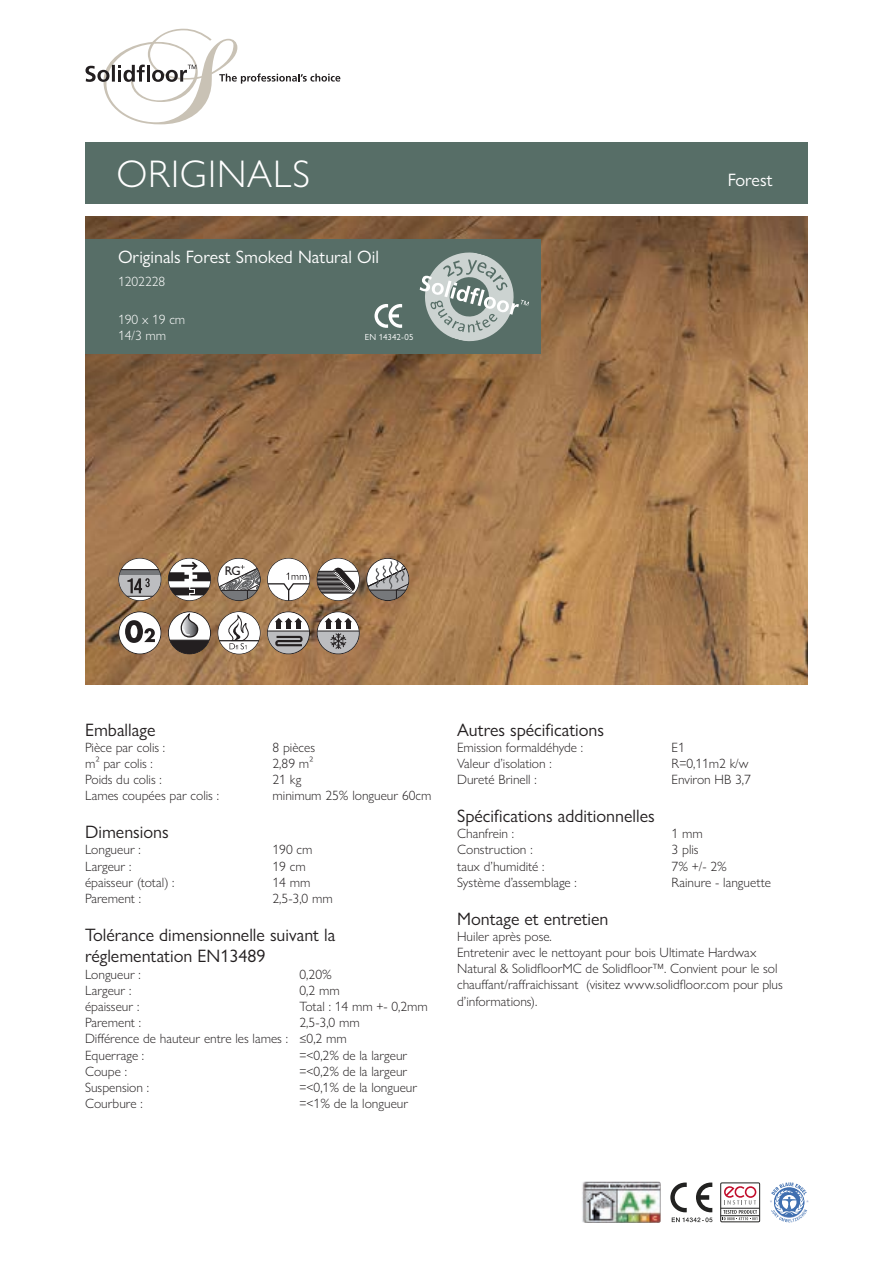
<style>
.page{position:relative;width:893px;height:1263px;background:#fff}
.page>*{position:absolute;margin:0;border:0;box-sizing:border-box;transform-origin:0 0}
.t1{font:300 38.7px "Gill Sans Nova";letter-spacing:.02em;color:#fff}
.t2{font:18px/21.6px "Gill Sans Nova";color:#231f20}
.t3{font:18px "Gill Sans Nova";color:#fff}
.t4{font:300 13.5px/16.2px "Gill Sans Nova";color:#231f20}
.t5{font:300 13.5px/16.2px "Gill Sans Nova";color:#fff}
.t6{font:500 12.6px "Gill Sans Nova";color:#231f20}
.t7{font:8.85px "Gill Sans Nova";letter-spacing:.015em;color:#fff}
</style>
<div class="page">
<img style="left:85px;top:217px;width:723px;height:468px">
<svg style="left:85px;top:29px;width:255px;height:95px"></svg>
<svg style="left:670px;top:1182px;width:42px;height:40px"></svg>
<svg style="left:770px;top:1182px;width:39px;height:41px"></svg>
<svg style="left:724px;top:1186px;width:32px;height:18px"></svg>
<div style="left:720px;top:1182px;width:40px;height:40px;border:1px solid #222221"></div>
<hr style="left:721px;top:1208px;width:39px;height:1px;background:#222221">
<hr style="left:721px;top:1215px;width:39px;height:1px;background:#222221">
<svg style="left:723px;top:1210px;width:34px;height:10px"></svg>
<img style="left:582px;top:1181px;width:79px;height:42px">
<div style="left:85px;top:239px;width:455px;height:115px;background:#576e67"></div>
<div style="left:85px;top:142px;width:723px;height:62px;background:#576e67"></div>
<svg style="left:168px;top:558px;width:43px;height:43px"></svg>
<div style="left:168px;top:558px;width:43px;height:43px;border:1px solid #231f20;border-radius:50%"></div>
<svg style="left:168px;top:612px;width:43px;height:42px"></svg>
<div style="left:168px;top:611px;width:43px;height:43px;border:1px solid #231f20;border-radius:50%"></div>
<svg style="left:119px;top:558px;width:42px;height:43px"></svg>
<div style="left:118px;top:558px;width:43px;height:43px;border:1px solid #231f20;border-radius:50%"></div>
<svg style="left:119px;top:612px;width:42px;height:42px"></svg>
<div style="left:118px;top:611px;width:43px;height:43px;border:1px solid #231f20;border-radius:50%"></div>
<svg style="left:218px;top:558px;width:42px;height:43px"></svg>
<hr style="left:218px;top:590px;width:42px;height:1px;background:#231f20">
<div style="left:217px;top:558px;width:44px;height:43px;border:1px solid #231f20;border-radius:50%"></div>
<svg style="left:218px;top:611px;width:42px;height:43px"></svg>
<hr style="left:218px;top:640px;width:42px;height:1px;background:#231f20">
<svg style="left:227px;top:616px;width:23px;height:33px"></svg>
<div style="left:217px;top:611px;width:44px;height:43px;border:1px solid #231f20;border-radius:50%"></div>
<div style="left:267px;top:558px;width:43px;height:43px;background:#fff;border-radius:50%"></div>
<svg style="left:267px;top:572px;width:43px;height:29px"></svg>
<div style="left:267px;top:558px;width:43px;height:43px;border:1px solid #231f20;border-radius:50%"></div>
<svg style="left:267px;top:612px;width:43px;height:42px"></svg>
<svg style="left:267px;top:632px;width:43px;height:22px"></svg>
<hr style="left:267px;top:631px;width:43px;height:1px;background:#231f20">
<svg style="left:275px;top:618px;width:27px;height:10px"></svg>
<svg style="left:274px;top:635px;width:30px;height:12px"></svg>
<div style="left:267px;top:611px;width:43px;height:43px;border:1px solid #231f20;border-radius:50%"></div>
<svg style="left:317px;top:558px;width:43px;height:43px"></svg>
<hr style="left:317px;top:593px;width:43px;height:1px;background:#231f20">
<div style="left:317px;top:558px;width:43px;height:43px;border:1px solid #231f20;border-radius:50%"></div>
<svg style="left:317px;top:612px;width:42px;height:42px"></svg>
<svg style="left:317px;top:632px;width:42px;height:22px"></svg>
<hr style="left:317px;top:631px;width:42px;height:1px;background:#231f20">
<svg style="left:325px;top:618px;width:27px;height:31px"></svg>
<div style="left:317px;top:611px;width:43px;height:43px;border:1px solid #231f20;border-radius:50%"></div>
<svg style="left:367px;top:558px;width:42px;height:43px"></svg>
<div style="left:366px;top:558px;width:43px;height:43px;border:1px solid #231f20;border-radius:50%"></div>
<svg style="left:419px;top:252px;width:110px;height:90px"></svg>
<svg style="left:374px;top:304px;width:28px;height:24px"></svg>
<h1 class="t1" style="left:116px;top:150px;width:195px">ORIGINALS</h1>
<h2 class="t3" style="left:118px;top:246px;width:262px">Originals Forest Smoked Natural Oil</h2>
<p class="t5" style="left:118px;top:273px;width:49px">1202228</p>
<p class="t5" style="left:118px;top:311px;width:69px">190 x 19 cm<br>14/3 mm</p>
<p class="t7" style="left:365px;top:332px;width:50px">EN 14342-05</p>
<h2 class="t3" style="left:728px;top:169px;width:46px">Forest</h2>
<p class="t6" style="left:225px;top:563px;width:18px">RG</p>
<h2 class="t2" style="left:85px;top:718px;width:72px">Emballage</h2>
<p class="t4" style="left:85px;top:739px;width:82px">Pièce par colis :</p>
<p class="t4" style="left:273px;top:739px;width:44px">8 pièces</p>
<p class="t4" style="left:85px;top:755px;width:69px">m² par colis :</p>
<p class="t4" style="left:273px;top:755px;width:42px">2,89 m²</p>
<p class="t4" style="left:85px;top:771px;width:78px">Poids du colis :</p>
<p class="t4" style="left:273px;top:771px;width:30px">21 kg</p>
<p class="t4" style="left:85px;top:788px;width:135px">Lames coupées par colis :</p>
<p class="t4" style="left:273px;top:788px;width:160px">minimum 25% longueur 60cm</p>
<h2 class="t2" style="left:85px;top:821px;width:85px">Dimensions</h2>
<p class="t4" style="left:85px;top:842px;width:57px">Longueur :</p>
<p class="t4" style="left:273px;top:842px;width:41px">190 cm</p>
<p class="t4" style="left:85px;top:858px;width:48px">Largeur :</p>
<p class="t4" style="left:273px;top:858px;width:35px">19 cm</p>
<p class="t4" style="left:85px;top:874px;width:91px">épaisseur (total) :</p>
<p class="t4" style="left:273px;top:874px;width:39px">14 mm</p>
<p class="t4" style="left:85px;top:890px;width:58px">Parement :</p>
<p class="t4" style="left:273px;top:890px;width:62px">2,5-3,0 mm</p>
<h2 class="t2" style="left:85px;top:924px;width:252px">Tolérance dimensionnelle suivant la réglementation EN13489</h2>
<p class="t4" style="left:85px;top:966px;width:57px">Longueur :</p>
<p class="t4" style="left:300px;top:966px;width:34px">0,20%</p>
<p class="t4" style="left:85px;top:982px;width:48px">Largeur :</p>
<p class="t4" style="left:300px;top:982px;width:42px">0,2 mm</p>
<p class="t4" style="left:85px;top:998px;width:56px">épaisseur :</p>
<p class="t4" style="left:300px;top:998px;width:130px">Total : 14 mm +- 0,2mm</p>
<p class="t4" style="left:85px;top:1014px;width:58px">Parement :</p>
<p class="t4" style="left:85px;top:1014px;width:276px;text-indent:215px">2,5-3,0 mm<br>Différence de hauteur entre les lames : ≤0,2 mm<br>Equerrage :</p>
<p class="t4" style="left:300px;top:1047px;width:109px">=&lt;0,2% de la largeur</p>
<p class="t4" style="left:85px;top:1063px;width:43px">Coupe :</p>
<p class="t4" style="left:300px;top:1063px;width:109px">=&lt;0,2% de la largeur</p>
<p class="t4" style="left:85px;top:1079px;width:65px">Suspension :</p>
<p class="t4" style="left:300px;top:1079px;width:119px">=&lt;0,1% de la longueur</p>
<p class="t4" style="left:85px;top:1095px;width:59px">Courbure :</p>
<p class="t4" style="left:300px;top:1095px;width:110px">=&lt;1% de la longueur</p>
<h2 class="t2" style="left:457px;top:718px;width:148px">Autres spécifications</h2>
<p class="t4" style="left:457px;top:739px;width:128px">Emission formaldéhyde :</p>
<p class="t4" style="left:672px;top:739px;width:15px">E1</p>
<p class="t4" style="left:457px;top:755px;width:96px">Valeur d’isolation :</p>
<p class="t4" style="left:672px;top:755px;width:78px">R=0,11m2 k/w</p>
<p class="t4" style="left:457px;top:771px;width:81px">Dureté Brinell :</p>
<p class="t4" style="left:672px;top:771px;width:81px">Environ HB 3,7</p>
<h2 class="t2" style="left:457px;top:805px;width:199px">Spécifications additionnelles</h2>
<p class="t4" style="left:457px;top:825px;width:59px">Chanfrein :</p>
<p class="t4" style="left:672px;top:825px;width:33px">1 mm</p>
<p class="t4" style="left:457px;top:842px;width:77px">Construction :</p>
<p class="t4" style="left:672px;top:842px;width:28px">3 plis</p>
<p class="t4" style="left:457px;top:858px;width:89px">taux d’humidité :</p>
<p class="t4" style="left:672px;top:858px;width:57px">7% +/- 2%</p>
<p class="t4" style="left:457px;top:874px;width:121px">Système d’assemblage :</p>
<p class="t4" style="left:672px;top:874px;width:101px">Rainure - languette</p>
<h2 class="t2" style="left:457px;top:907px;width:153px">Montage et entretien</h2>
<p class="t4" style="left:457px;top:928px;width:327px">Huiler après pose.<br>Entretenir avec le nettoyant pour bois Ultimate Hardwax Natural &amp; SolidfloorMC de Solidfloor™. Convient pour le sol chauffant/raffraichissant (visitez www.solidfloor.com pour plus d’informations).</p>
</div>
